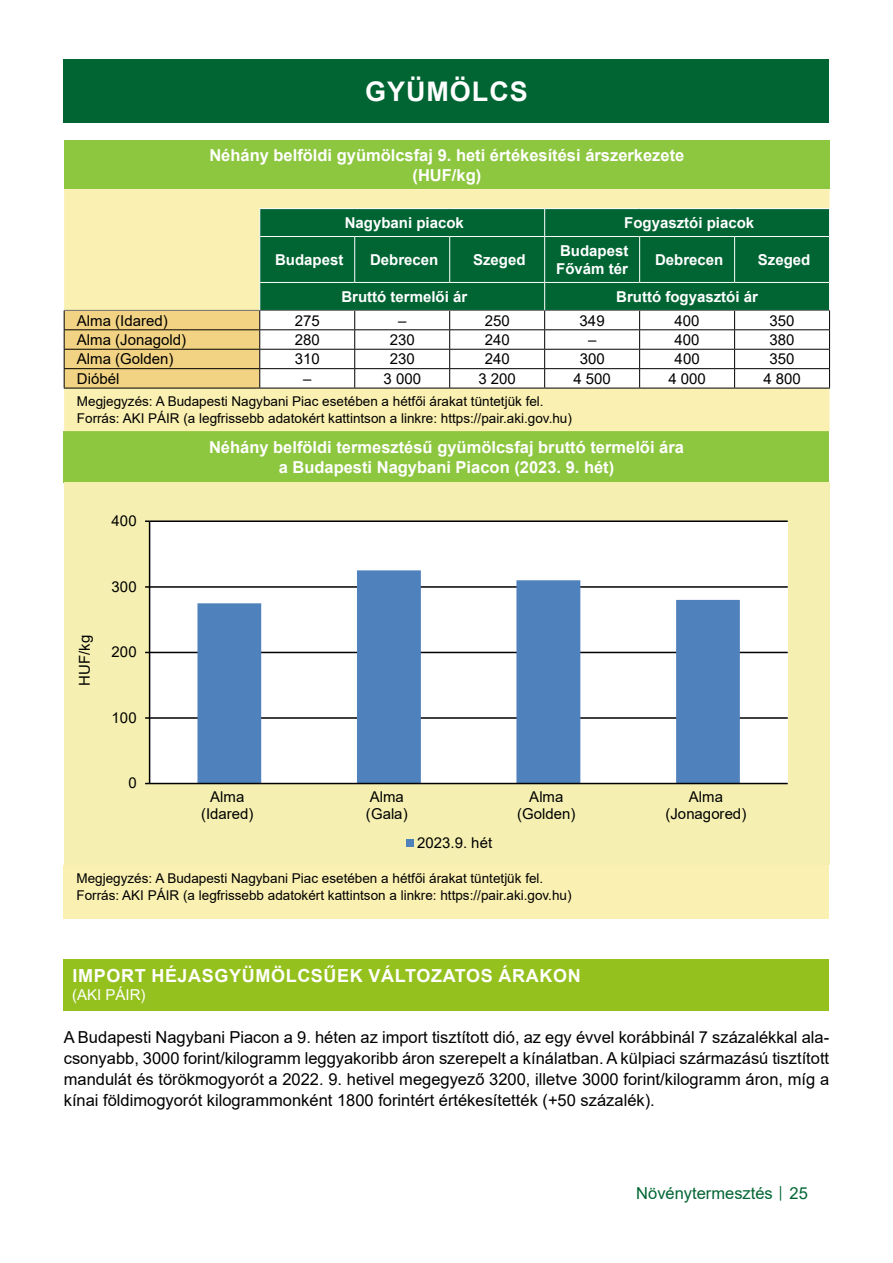
<style>
.page{position:relative;width:893px;height:1263px;background:#fff}
.page>*{position:absolute;margin:0;border:0;box-sizing:border-box;transform-origin:0 0}
.t1{font:700 27px "Arial";letter-spacing:.035em;color:#fff}
.t2{font:700 18px "Arial";letter-spacing:.035em;color:#fff}
.t3{font:16.5px/21px "Arial";color:#000;text-align:justify}
.t4{font:700 16.5px/19.8px "Arial";color:#fff;text-align:center}
.t5{font:16.5px "Arial";color:#006533}
.t6{font:15px/17.2px "Arial";color:#000;text-align:center}
.t7{font:700 15px/18px "Arial";color:#fff}
.t8{font:15px "Arial";color:#fff}
.t9{font:13.5px/16.2px "Arial";color:#000}
.s1{font-size:12px}
</style>
<div class="page">
<div style="left:64px;top:60px;width:765px;height:63px;background:#006533"></div>
<div style="left:64px;top:865px;width:765px;height:54px;background:#faf0b1"></div>
<div style="left:64px;top:431px;width:765px;height:51px;background:#8dc63f"></div>
<div style="left:64px;top:959px;width:765px;height:51px;background:#95c11f"></div>
<div style="left:64px;top:140px;width:766px;height:49px;background:#8dc63f"></div>
<div style="left:64px;top:189px;width:766px;height:242px;background:#faf0b1"></div>
<div style="left:260px;top:209px;width:569px;height:73px;background:#006533"></div>
<hr style="left:259px;top:208px;width:96px;height:1px;background:#fff">
<hr style="left:355px;top:208px;width:95px;height:1px;background:#fff">
<hr style="left:450px;top:208px;width:95px;height:1px;background:#fff">
<hr style="left:545px;top:208px;width:95px;height:1px;background:#fff">
<hr style="left:640px;top:208px;width:95px;height:1px;background:#fff">
<hr style="left:735px;top:208px;width:95px;height:1px;background:#fff">
<svg style="left:259px;top:209px;width:1px;height:27px"></svg>
<svg style="left:829px;top:209px;width:1px;height:27px"></svg>
<hr style="left:259px;top:236px;width:1px;height:46px;background:#fff">
<hr style="left:829px;top:236px;width:1px;height:46px;background:#fff">
<svg style="left:544px;top:209px;width:1px;height:27px"></svg>
<hr style="left:64px;top:388px;width:196px;height:1px;background:#000">
<hr style="left:260px;top:236px;width:95px;height:1px;background:#fff">
<hr style="left:355px;top:236px;width:95px;height:1px;background:#fff">
<hr style="left:450px;top:236px;width:95px;height:1px;background:#fff">
<hr style="left:545px;top:236px;width:95px;height:1px;background:#fff">
<hr style="left:640px;top:236px;width:95px;height:1px;background:#fff">
<hr style="left:354px;top:237px;width:1px;height:45px;background:#fff">
<hr style="left:449px;top:237px;width:1px;height:45px;background:#fff">
<hr style="left:734px;top:237px;width:1px;height:45px;background:#fff">
<hr style="left:735px;top:236px;width:94px;height:1px;background:#fff">
<hr style="left:544px;top:237px;width:1px;height:45px;background:#fff">
<hr style="left:639px;top:237px;width:1px;height:45px;background:#fff">
<hr style="left:260px;top:388px;width:95px;height:1px;background:#000">
<hr style="left:355px;top:388px;width:95px;height:1px;background:#000">
<hr style="left:450px;top:388px;width:95px;height:1px;background:#000">
<hr style="left:545px;top:388px;width:95px;height:1px;background:#000">
<hr style="left:640px;top:388px;width:95px;height:1px;background:#000">
<hr style="left:735px;top:388px;width:95px;height:1px;background:#000">
<svg style="left:64px;top:282px;width:766px;height:106px"></svg>
<div style="left:64px;top:482px;width:765px;height:383px;background:#f5f0b1"></div>
<div style="left:150px;top:521px;width:638px;height:262px;background:#fff"></div>
<hr style="left:150px;top:717px;width:638px;height:2px;background:#000">
<hr style="left:150px;top:652px;width:638px;height:1px;background:#000">
<hr style="left:150px;top:586px;width:638px;height:2px;background:#000">
<hr style="left:150px;top:520px;width:638px;height:2px;background:#000">
<svg style="left:197px;top:570px;width:543px;height:213px"></svg>
<hr style="left:149px;top:521px;width:1px;height:262px;background:#000">
<hr style="left:150px;top:783px;width:638px;height:1px;background:#000">
<div style="left:406px;top:839px;width:8px;height:8px;background:#4f81bd"></div>
<h1 class="t1" style="left:365px;top:73px;width:164px">GYÜMÖLCS</h1>
<p class="t4" style="left:209px;top:145px;width:477px">Néhány belföldi gyümölcsfaj 9. heti értékesítési árszerkezete (HUF/kg)</p>
<p class="t7" style="left:345px;top:214px;width:121px">Nagybani piacok</p>
<p class="t7" style="left:624px;top:214px;width:132px">Fogyasztói piacok</p>
<p class="t7" style="left:275px;top:251px;width:70px">Budapest</p>
<p class="t7" style="left:370px;top:251px;width:70px">Debrecen</p>
<p class="t7" style="left:473px;top:251px;width:54px">Szeged</p>
<p class="t7" style="left:556px;top:242px;width:74px">Budapest<br>Fővám tér</p>
<p class="t7" style="left:655px;top:251px;width:70px">Debrecen</p>
<p class="t7" style="left:758px;top:251px;width:54px">Szeged</p>
<p class="t7" style="left:341px;top:288px;width:127px">Bruttó termelői ár</p>
<p class="t7" style="left:616px;top:288px;width:143px">Bruttó fogyasztói ár</p>
<p class="t6" style="left:77px;top:312px;width:92px">Alma (Idared)</p>
<p class="t6" style="left:295px;top:312px;width:27px">275</p>
<p class="t6" style="left:398px;top:312px;width:10px">–</p>
<p class="t6" style="left:485px;top:312px;width:27px">250</p>
<p class="t6" style="left:580px;top:312px;width:27px">349</p>
<p class="t6" style="left:675px;top:312px;width:27px">400</p>
<p class="t6" style="left:770px;top:312px;width:27px">350</p>
<p class="t6" style="left:77px;top:331px;width:111px">Alma (Jonagold)</p>
<p class="t6" style="left:295px;top:331px;width:27px">280</p>
<p class="t6" style="left:390px;top:331px;width:27px">230</p>
<p class="t6" style="left:485px;top:331px;width:27px">240</p>
<p class="t6" style="left:588px;top:331px;width:10px">–</p>
<p class="t6" style="left:675px;top:331px;width:27px">400</p>
<p class="t6" style="left:770px;top:331px;width:27px">380</p>
<p class="t6" style="left:77px;top:350px;width:98px">Alma (Golden)</p>
<p class="t6" style="left:295px;top:350px;width:27px">310</p>
<p class="t6" style="left:390px;top:350px;width:27px">230</p>
<p class="t6" style="left:485px;top:350px;width:27px">240</p>
<p class="t6" style="left:580px;top:350px;width:27px">300</p>
<p class="t6" style="left:675px;top:350px;width:27px">400</p>
<p class="t6" style="left:770px;top:350px;width:27px">350</p>
<p class="t6" style="left:77px;top:370px;width:44px">Dióbél</p>
<p class="t6" style="left:303px;top:370px;width:10px">–</p>
<p class="t6" style="left:383px;top:370px;width:39px">3 000</p>
<p class="t6" style="left:478px;top:370px;width:39px">3 200</p>
<p class="t6" style="left:573px;top:370px;width:39px">4 500</p>
<p class="t6" style="left:668px;top:370px;width:39px">4 000</p>
<p class="t6" style="left:763px;top:370px;width:39px">4 800</p>
<p class="t9" style="left:77px;top:393px;width:496px">Megjegyzés: A Budapesti Nagybani Piac esetében a hétfői árakat tüntetjük fel.<br>Forrás: AKI PÁIR (a legfrissebb adatokért kattintson a linkre: https://pair.aki.gov.hu)</p>
<p class="t6" style="left:112px;top:512px;width:27px">400</p>
<p class="t6" style="left:76px;top:686px;width:52px;rotate:-90deg">HUF/kg</p>
<p class="t6" style="left:112px;top:577px;width:27px">300</p>
<p class="t6" style="left:112px;top:643px;width:27px">200</p>
<p class="t6" style="left:112px;top:709px;width:27px">100</p>
<p class="t6" style="left:128px;top:774px;width:10px">0</p>
<p class="t4" style="left:209px;top:437px;width:476px">Néhány belföldi termesztésű gyümölcsfaj bruttó termelői ára a Budapesti Nagybani Piacon (2023. 9. hét)</p>
<p class="t6" style="left:201px;top:788px;width:54px">Alma (Idared)</p>
<p class="t6" style="left:366px;top:788px;width:43px;text-align:left">Alma (Gala)</p>
<p class="t6" style="left:517px;top:788px;width:60px">Alma (Golden)</p>
<p class="t6" style="left:665px;top:788px;width:82px">Alma (Jonagored)</p>
<p class="t6" style="left:417px;top:834px;width:77px">2023.9. hét</p>
<p class="t9" style="left:77px;top:870px;width:496px">Megjegyzés: A Budapesti Nagybani Piac esetében a hétfői árakat tüntetjük fel.<br>Forrás: AKI PÁIR (a legfrissebb adatokért kattintson a linkre: https://pair.aki.gov.hu)</p>
<p class="t2" style="left:73px;top:963px;width:510px">IMPORT HÉJASGYÜMÖLCSŰEK VÁLTOZATOS ÁRAKON</p>
<p class="t8" style="left:72px;top:985px;width:75px">(AKI PÁIR)</p>
<p class="t3" style="left:64px;top:1027px;width:767px">A Budapesti Nagybani Piacon a 9. héten az import tisztított dió, az egy évvel korábbinál 7 százalékkal ala&shy;csonyabb, 3000 forint/kilogramm leggyakoribb áron szerepelt a kínálatban. A külpiaci származású tisztított mandulát és törökmogyorót a 2022. 9. hetivel megegyező 3200, illetve 3000 forint/kilogramm áron, míg a kínai földimogyorót kilogrammonként 1800 forintért értékesítették (+50 százalék).</p>
<p class="t5" style="left:636px;top:1182px;width:173px">Növénytermesztés <span class="s1">│</span> 25</p>
</div>
